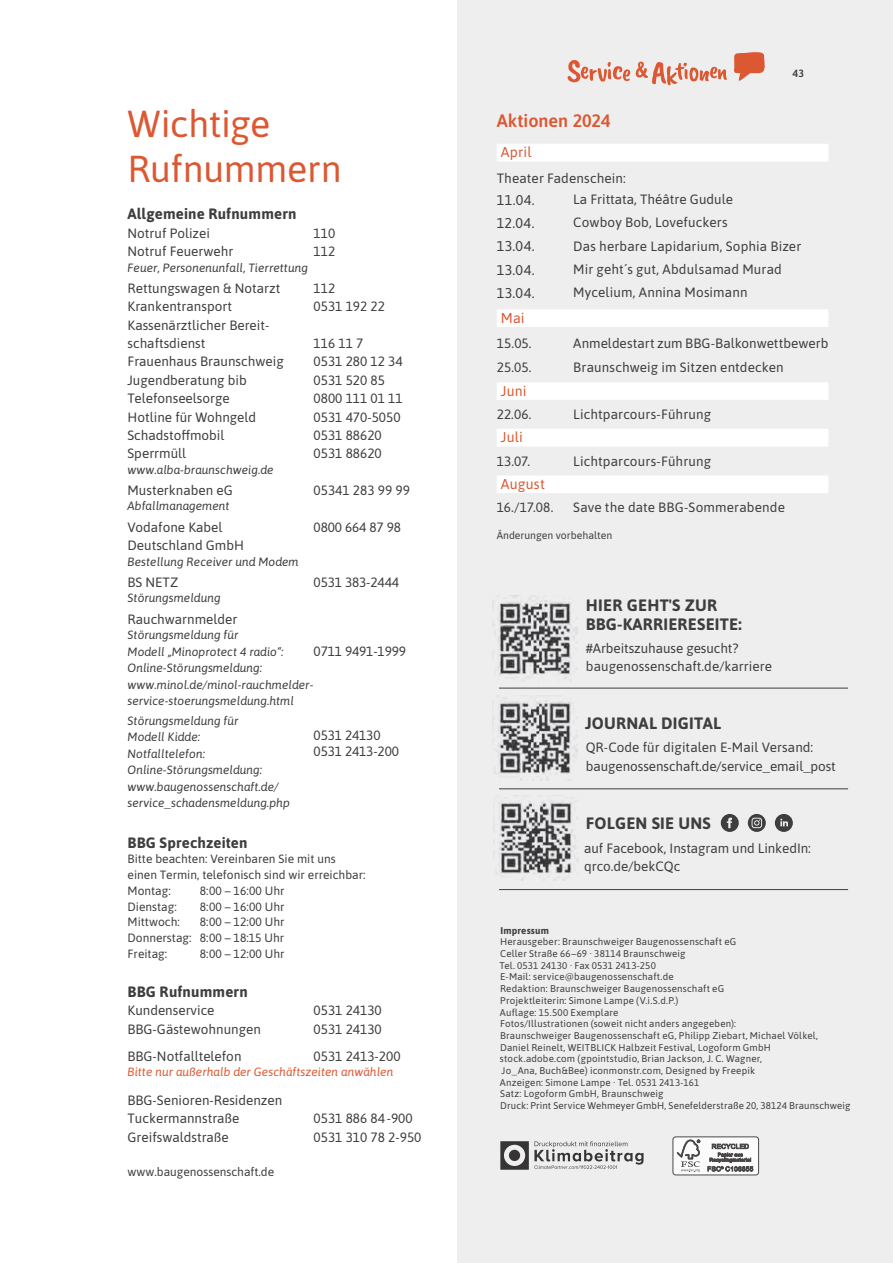
<style>
.page{position:relative;width:893px;height:1263px;background:#fff}
.page>*{position:absolute;margin:0;border:0;box-sizing:border-box;transform-origin:0 0}
.t1{font:37.5px/45px "Asap";letter-spacing:-.01em;color:#dc5833}
.t2{font:600 18px "Asap";color:#dc5833}
.t3{font:700 16.5px/18.5px "Asap";letter-spacing:.015em;color:#3e3e3f}
.t4{font:700 15px "Asap";letter-spacing:.01em;color:#3e3e3f}
.t5{font:14.25px "Asap";letter-spacing:.03em;color:#3e3e3f}
.t6{font:14.25px "Asap";letter-spacing:.01em;color:#dc5833}
.t7{font:13.5px/18.3px "Asap";color:#3e3e3f}
.t8{font:italic 12px/16.5px "Asap";color:#3e3e3f}
.t9{font:12px/15.8px "Asap";color:#3e3e3f}
.t10{font:italic 12px "Asap";color:#dc5833}
.t11{font:10.5px "Asap";color:#3e3e3f}
.t12{font:600 10.5px "Asap";color:#3e3e3f}
.t13{font:9.75px/11.7px "Asap";letter-spacing:.02em;color:#3e3e3f}
.t14{font:700 9.75px "Asap";letter-spacing:.02em;color:#3e3e3f}
</style>
<div class="page">
<div style="left:457px;top:0;width:436px;height:1263px;background:#eeeeef"></div>
<svg style="left:500px;top:1141px;width:143px;height:29px"></svg>
<div style="left:673px;top:1137px;width:86px;height:38px;background:#fff;border-radius:3px"></div>
<div style="left:673px;top:1136px;width:86px;height:39px;border:1px solid #231f20;border-radius:3px"></div>
<svg style="left:677px;top:1139px;width:23px;height:33px"></svg>
<svg style="left:708px;top:1144px;width:45px;height:27px"></svg>
<svg style="left:567px;top:60px;width:63px;height:22px"></svg>
<svg style="left:636px;top:62px;width:91px;height:23px"></svg>
<svg style="left:734px;top:52px;width:31px;height:29px"></svg>
<svg style="left:497px;top:144px;width:331px;height:349px"></svg>
<svg style="left:721px;top:814px;width:18px;height:18px"></svg>
<svg style="left:748px;top:814px;width:18px;height:18px"></svg>
<svg style="left:775px;top:814px;width:18px;height:18px"></svg>
<img style="left:492px;top:596px;width:85px;height:82px">
<hr style="left:499px;top:688px;width:349px;height:1px;background:#3e3e3f">
<hr style="left:499px;top:788px;width:349px;height:1px;background:#3e3e3f">
<hr style="left:499px;top:889px;width:349px;height:1px;background:#3e3e3f">
<img style="left:492px;top:695px;width:85px;height:86px">
<img style="left:493px;top:800px;width:85px;height:80px">
<h1 class="t1" style="left:128px;top:99px;width:216px">Wichtige<br>Rufnummern</h1>
<p class="t4" style="left:128px;top:203px;width:171px">Allgemeine Rufnummern</p>
<p class="t7" style="left:128px;top:223px;width:84px">Notruf Polizei</p>
<p class="t7" style="left:314px;top:223px;width:23px">110</p>
<p class="t7" style="left:128px;top:242px;width:107px">Notruf Feuerwehr</p>
<p class="t7" style="left:314px;top:242px;width:23px">112</p>
<p class="t8" style="left:128px;top:259px;width:182px">Feuer, Personenunfall, Tierrettung</p>
<p class="t7" style="left:128px;top:278px;width:154px">Rettungswagen &amp; Notarzt</p>
<p class="t7" style="left:314px;top:278px;width:23px">112</p>
<p class="t7" style="left:128px;top:297px;width:106px">Krankentransport</p>
<p class="t7" style="left:314px;top:297px;width:73px">0531 192 22</p>
<p class="t7" style="left:128px;top:315px;width:143px">Kassenärztlicher Bereit&shy;schaftsdienst</p>
<p class="t7" style="left:314px;top:333px;width:51px">116 11 7</p>
<p class="t7" style="left:128px;top:352px;width:158px">Frauenhaus Braunschweig</p>
<p class="t7" style="left:314px;top:352px;width:91px">0531 280 12 34</p>
<p class="t7" style="left:128px;top:370px;width:121px">Jugendberatung bib</p>
<p class="t7" style="left:314px;top:370px;width:73px">0531 520 85</p>
<p class="t7" style="left:128px;top:389px;width:104px">Telefonseelsorge</p>
<p class="t7" style="left:314px;top:389px;width:91px">0800 111 01 11</p>
<p class="t7" style="left:128px;top:407px;width:130px">Hotline für Wohngeld</p>
<p class="t7" style="left:314px;top:407px;width:89px">0531 470-5050</p>
<p class="t7" style="left:128px;top:425px;width:98px">Schadstoffmobil</p>
<p class="t7" style="left:314px;top:425px;width:70px">0531 88620</p>
<p class="t7" style="left:128px;top:444px;width:60px">Sperrmüll</p>
<p class="t7" style="left:314px;top:444px;width:70px">0531 88620</p>
<p class="t8" style="left:128px;top:461px;width:148px">www.alba-braunschweig.de</p>
<p class="t7" style="left:128px;top:480px;width:107px">Musterknaben eG</p>
<p class="t7" style="left:314px;top:480px;width:98px">05341 283 99 99</p>
<p class="t8" style="left:128px;top:497px;width:104px">Abfallmanagement</p>
<p class="t7" style="left:128px;top:517px;width:96px">Vodafone Kabel</p>
<p class="t7" style="left:314px;top:517px;width:89px">0800 664 87 98</p>
<p class="t7" style="left:128px;top:536px;width:118px">Deutschland GmbH</p>
<p class="t8" style="left:128px;top:553px;width:173px">Bestellung Receiver und Modem</p>
<p class="t7" style="left:128px;top:572px;width:52px">BS NETZ</p>
<p class="t7" style="left:314px;top:572px;width:87px">0531 383-2444</p>
<p class="t8" style="left:128px;top:589px;width:95px">Störungsmeldung</p>
<p class="t7" style="left:128px;top:609px;width:111px">Rauchwarnmelder</p>
<p class="t8" style="left:128px;top:626px;width:158px">Störungsmeldung für<br>Modell „Minoprotect 4 radio“:</p>
<p class="t7" style="left:314px;top:641px;width:94px">0711 9491-1999</p>
<p class="t8" style="left:128px;top:659px;width:187px">Online-Störungsmeldung: www.minol.de/minol-rauchmelder&shy;service-stoerungsmeldung.html</p>
<p class="t8" style="left:128px;top:712px;width:112px">Störungsmeldung für<br>Modell Kidde:</p>
<p class="t7" style="left:314px;top:725px;width:69px">0531 24130</p>
<p class="t8" style="left:128px;top:745px;width:79px">Notfalltelefon:</p>
<p class="t7" style="left:314px;top:741px;width:87px">0531 2413-200</p>
<p class="t8" style="left:128px;top:761px;width:164px">Online-Störungsmeldung: www.baugenossenschaft.de/ service_schadensmeldung.php</p>
<p class="t4" style="left:128px;top:832px;width:121px">BBG Sprechzeiten</p>
<p class="t9" style="left:128px;top:851px;width:239px">Bitte beachten: Vereinbaren Sie mit uns einen Termin, telefonisch sind wir erreichbar:<br>Montag:</p>
<p class="t9" style="left:200px;top:882px;width:86px">8:00 – 16:00 Uhr</p>
<p class="t9" style="left:128px;top:898px;width:51px">Dienstag:</p>
<p class="t9" style="left:200px;top:898px;width:86px">8:00 – 16:00 Uhr</p>
<p class="t9" style="left:128px;top:914px;width:54px">Mittwoch:</p>
<p class="t9" style="left:128px;top:914px;width:159px;text-align:justify;text-indent:72px">8:00 – 12:00 Uhr Donnerstag: 8:00 – 18:15 Uhr Freitag:</p>
<p class="t9" style="left:200px;top:945px;width:86px">8:00 – 12:00 Uhr</p>
<p class="t4" style="left:128px;top:981px;width:122px">BBG Rufnummern</p>
<p class="t7" style="left:128px;top:1001px;width:88px">Kundenservice</p>
<p class="t7" style="left:314px;top:1001px;width:70px">0531 24130</p>
<p class="t7" style="left:128px;top:1019px;width:135px">BBG-Gästewohnungen</p>
<p class="t7" style="left:314px;top:1019px;width:70px">0531 24130</p>
<p class="t7" style="left:128px;top:1046px;width:115px">BBG-Notfalltelefon</p>
<p class="t7" style="left:314px;top:1046px;width:89px">0531 2413-200</p>
<p class="t10" style="left:128px;top:1064px;width:267px">Bitte nur außerhalb der Geschäftszeiten anwählen</p>
<p class="t7" style="left:128px;top:1090px;width:156px">BBG-Senioren-Residenzen<br>Tuckermannstraße</p>
<p class="t7" style="left:314px;top:1109px;width:101px">0531 886 84-900</p>
<p class="t7" style="left:128px;top:1127px;width:103px">Greifswaldstraße</p>
<p class="t7" style="left:314px;top:1127px;width:109px">0531 310 78 2-950</p>
<p class="t9" style="left:128px;top:1163px;width:148px">www.baugenossenschaft.de</p>
<h2 class="t2" style="left:497px;top:108px;width:115px">Aktionen 2024</h2>
<p class="t12" style="left:792px;top:66px;width:13px">43</p>
<p class="t6" style="left:501px;top:142px;width:32px">April</p>
<p class="t7" style="left:497px;top:168px;width:131px">Theater Fadenschein:</p>
<p class="t5" style="left:497px;top:190px;width:40px">11.04.</p>
<p class="t7" style="left:573px;top:189px;width:161px">La Frittata, Théâtre Gudule</p>
<p class="t5" style="left:497px;top:213px;width:39px">12.04.</p>
<p class="t7" style="left:573px;top:213px;width:156px">Cowboy Bob, Lovefuckers</p>
<p class="t5" style="left:497px;top:236px;width:39px">13.04.</p>
<p class="t7" style="left:573px;top:236px;width:230px">Das herbare Lapidarium, Sophia Bizer</p>
<p class="t5" style="left:497px;top:260px;width:39px">13.04.</p>
<p class="t7" style="left:573px;top:259px;width:210px">Mir geht´s gut, Abdulsamad Murad</p>
<p class="t5" style="left:497px;top:283px;width:39px">13.04.</p>
<p class="t7" style="left:573px;top:283px;width:176px">Mycelium, Annina Mosimann</p>
<p class="t6" style="left:501px;top:308px;width:25px">Mai</p>
<p class="t7" style="left:497px;top:333px;width:36px">15.05.</p>
<p class="t7" style="left:573px;top:333px;width:257px">Anmeldestart zum BBG-Balkonwettbewerb</p>
<p class="t7" style="left:497px;top:357px;width:36px">25.05.</p>
<p class="t7" style="left:573px;top:357px;width:212px">Braunschweig im Sitzen entdecken</p>
<p class="t6" style="left:501px;top:381px;width:27px">Juni</p>
<p class="t7" style="left:497px;top:404px;width:36px">22.06.</p>
<p class="t7" style="left:573px;top:404px;width:139px">Lichtparcours-Führung</p>
<p class="t6" style="left:501px;top:427px;width:24px">Juli</p>
<p class="t7" style="left:497px;top:451px;width:35px">13.07.</p>
<p class="t7" style="left:573px;top:451px;width:139px">Lichtparcours-Führung</p>
<p class="t6" style="left:501px;top:474px;width:45px">August</p>
<p class="t7" style="left:497px;top:497px;width:58px">16./17.08.</p>
<p class="t7" style="left:573px;top:497px;width:213px">Save the date BBG-Sommerabende</p>
<p class="t11" style="left:497px;top:528px;width:117px">Änderungen vorbehalten</p>
<p class="t3" style="left:586px;top:596px;width:157px">HIER GEHT'S ZUR<br>BBG-KARRIERESEITE:</p>
<p class="t7" style="left:586px;top:638px;width:188px">#Arbeitszuhause gesucht? baugenossenschaft.de/karriere</p>
<p class="t3" style="left:585px;top:714px;width:138px">JOURNAL DIGITAL</p>
<p class="t7" style="left:586px;top:738px;width:252px">QR-Code für digitalen E-Mail Versand: baugenossenschaft.de/service_email_post</p>
<p class="t3" style="left:586px;top:813px;width:126px">FOLGEN SIE UNS</p>
<p class="t7" style="left:584px;top:838px;width:228px">auf Facebook, Instagram und LinkedIn: qrco.de/bekCQc</p>
<p class="t14" style="left:500px;top:923px;width:50px">Impressum</p>
<p class="t13" style="left:499px;top:935px;width:353px">Herausgeber: Braunschweiger Baugenossenschaft eG<br>Celler Straße 66–69 · 38114 Braunschweig<br>Tel. 0531 24130 · Fax 0531 2413-250<br>E-Mail: service@baugenossenschaft.de<br>Redaktion: Braunschweiger Baugenossenschaft eG<br>Projektleiterin: Simone Lampe (V.i.S.d.P.)<br>Auflage: 15.500 Exemplare<br>Fotos/Illustrationen (soweit nicht anders angegeben):<br>Braunschweiger Baugenossenschaft eG, Philipp Ziebart, Michael Völkel,<br>Daniel Reinelt, WEITBLICK Halbzeit Festival, Logoform GmbH<br>stock.adobe.com (gpointstudio, Brian Jackson, J. C. Wagner,<br>Jo_Ana, Buch&amp;Bee) iconmonstr.com, Designed by Freepik<br>Anzeigen: Simone Lampe · Tel. 0531 2413-161<br>Satz: Logoform GmbH, Braunschweig<br>Druck: Print Service Wehmeyer GmbH, Senefelderstraße 20, 38124 Braunschweig</p>
</div>
